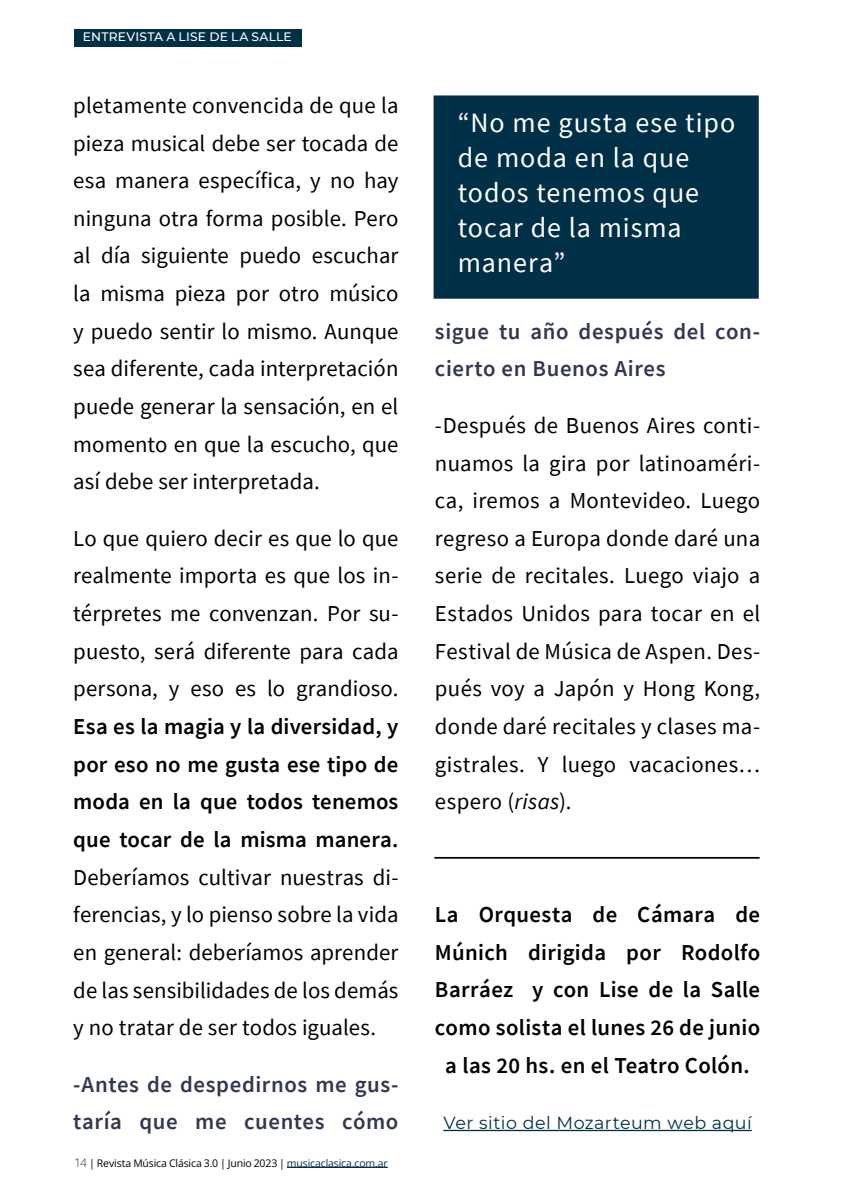
<style>
.page{position:relative;width:844px;height:1191px;background:#fff}
.page>*{position:absolute;margin:0;border:0;box-sizing:border-box;transform-origin:0 0}
.t1{font:28px/35px "Source Sans Pro";letter-spacing:.035em;color:#fff}
.t2{font:22.75px/37.6px "Source Sans Pro";letter-spacing:.005em;color:#000;text-align:justify}
.t3{font:600 22.75px/37.6px "Source Sans Pro";letter-spacing:.01em;color:#000;text-align:justify}
.t4{font:600 22.75px/37.6px "Source Sans Pro";letter-spacing:.025em;color:#323852}
.t5{font:17.5px "Montserrat";letter-spacing:.025em;color:#023046}
.t6{font:500 12.25px "Montserrat";letter-spacing:.015em;color:#fff}
.t7{font:10.5px "Open Sans";letter-spacing:-.015em;color:#000}
.s1{font-family:"Aileron";font-weight:100;font-size:12.25px}
.s2{color:#023046}
.s3{font-style:italic}
</style>
<div class="page">
<hr style="left:287px;top:1166px;width:101px;height:2px;background:#023046">
<hr style="left:443px;top:1129px;width:308px;height:2px;background:#023046">
<div style="left:433px;top:95px;width:325px;height:204px;background:#003047;border:2px solid #003047"></div>
<hr style="left:434px;top:857px;width:325px;height:1px;background:#000">
<div style="left:74px;top:29px;width:227px;height:17px;background:#003047"></div>
<p class="t6" style="left:83px;top:28px;width:210px">ENTREVISTA A LISE DE LA SALLE</p>
<p class="t2" style="left:73px;top:86px;width:326px">pletamente convencida de que la pieza musical debe ser tocada de esa manera específica, y no hay ninguna otra forma posible. Pero al día siguiente puedo escuchar la misma pieza por otro músico y puedo sentir lo mismo. Aunque sea diferente, cada interpretación puede generar la sensación, en el momento en que la escucho, que así debe ser interpretada.</p>
<p class="t2" style="left:73px;top:519px;width:326px">Lo que quiero decir es que lo que realmente importa es que los in&shy;térpretes me convenzan. Por su&shy;puesto, será diferente para cada persona, y eso es lo grandioso.</p>
<p class="t3" style="left:73px;top:707px;width:326px">Esa es la magia y la diversidad, y por eso no me gusta ese tipo de moda en la que todos tenemos que tocar de la misma manera.</p>
<p class="t2" style="left:73px;top:858px;width:326px">Deberíamos cultivar nuestras di&shy;ferencias, y lo pienso sobre la vida en general: deberíamos aprender de las sensibilidades de los demás y no tratar de ser todos iguales.</p>
<p class="t4" style="left:73px;top:1065px;width:326px">-Antes de despedirnos me gus&shy;taría que me cuentes cómo</p>
<p class="t7" style="left:74px;top:1155px;width:315px"><span class="s1">14</span> | Revista Música Clásica 3.0 | Junio 2023 | <span class="s2">musicaclasica.com.ar</span></p>
<p class="t1" style="left:457px;top:105px;width:279px">“No me gusta ese tipo de moda en la que todos tenemos que tocar de la misma manera”</p>
<p class="t4" style="left:435px;top:312px;width:326px">sigue tu año después del con&shy;cierto en Buenos Aires</p>
<p class="t2" style="left:435px;top:406px;width:326px">-Después de Buenos Aires conti&shy;nuamos la gira por latinoaméri&shy;ca, iremos a Montevideo. Luego regreso a Europa donde daré una serie de recitales. Luego viajo a Estados Unidos para tocar en el Festival de Música de Aspen. Des&shy;pués voy a Japón y Hong Kong, donde daré recitales y clases ma&shy;gistrales. Y luego vacaciones… espero (<span class="s3">risas</span>).</p>
<p class="t3" style="left:435px;top:895px;width:326px;text-align:center">La Orquesta de Cámara de<br>Múnich dirigida por Rodolfo<br>Barráez y con Lise de la Salle como solista el lunes 26 de junio a las 20 hs. en el Teatro Colón.</p>
<p class="t5" style="left:443px;top:1110px;width:310px">Ver sitio del Mozarteum web aquí</p>
</div>
